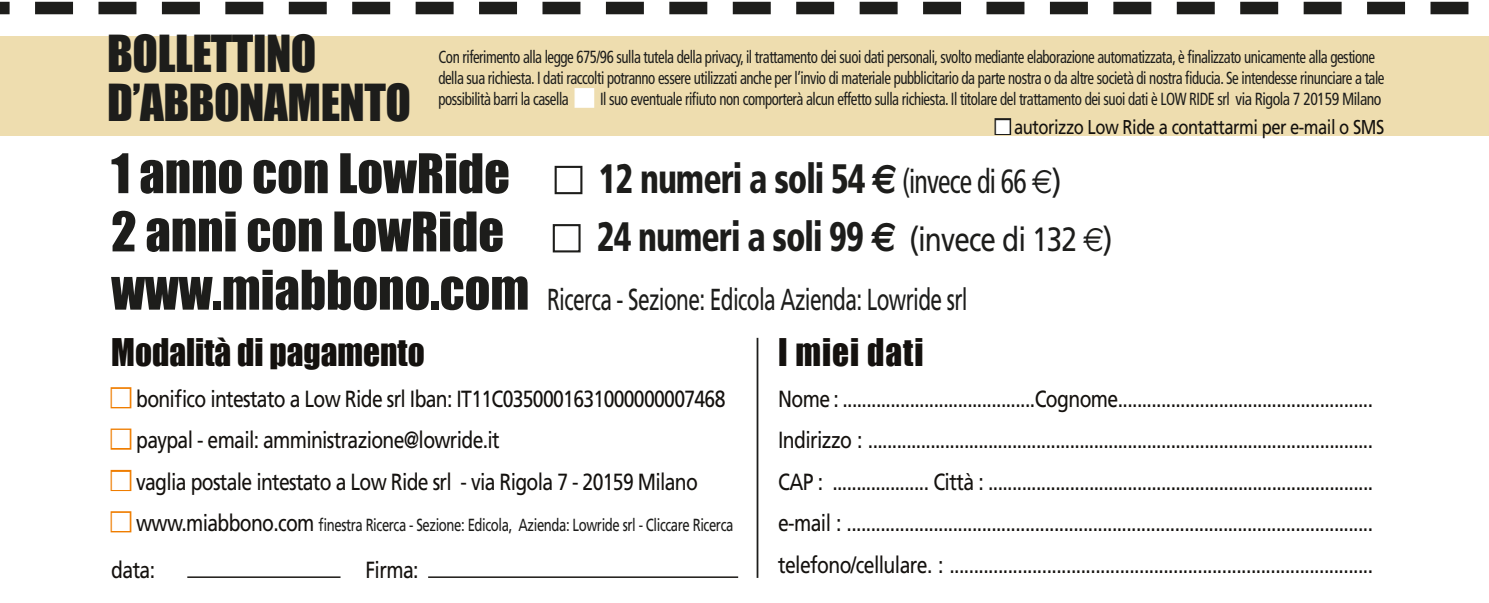
<style>
.page{position:relative;width:1489px;height:603px;background:#fff}
.page>*{position:absolute;margin:0;border:0;box-sizing:border-box;transform-origin:0 0}
.t1{font:50.5px "Impact";color:#1d1d1b}
.t2{font:46.75px/49px "Impact";letter-spacing:-.01em;color:#1d1d1b}
.t3{font:900 condensed 41px "Frutiger";letter-spacing:-.03em;color:#1d1d1b;scale:.83 1}
.t4{font:35px "Impact";color:#14110e;scale:.95 1}
.t5{font:35px "Impact";letter-spacing:.03em;color:#14110e;scale:.95 1}
.t6{font:30.25px "Frutiger";letter-spacing:-.03em;color:#1d1d1b;scale:.69 1}
.t7{font:23.25px/41.5px "Frutiger";letter-spacing:-.035em;color:#14110e;text-align:justify;scale:.83 1}
.t8{font:20px "Frutiger";letter-spacing:-.03em;color:#14110e;scale:.83 1}
.t9{font:condensed 17.5px/21px "Frutiger";letter-spacing:-.03em;color:#1d1d1b;scale:.85 1}
.t10{font:17.5px "Frutiger";letter-spacing:-.03em;color:#1d1d1b;scale:.75 1}
.s1{color:#fff}
.s2{font-family:"Euro Sans";font-weight:700;font-stretch:normal}
.s3{font-weight:400;font-size:33.5px}
.s4{font-family:"Euro Sans";font-weight:400;font-stretch:normal;font-size:33.5px}
.s5{font-weight:400;font-stretch:normal;font-size:33.5px}
.s6{font-family:"Impact";font-size:50.5px}
.s7{font-size:23.25px;color:#14110e}
</style>
<div class="page">
<div style="left:0;top:36px;width:1488px;height:100px;background:#eeddaf"></div>
<hr style="left:756px;top:337px;width:2px;height:240px;background:#1d1d1b">
<div style="left:111px;top:387px;width:20px;height:21px;border:3px solid #ef7d00"></div>
<div style="left:111px;top:428px;width:20px;height:21px;border:3px solid #ef7d00"></div>
<div style="left:111px;top:469px;width:20px;height:22px;border:3px solid #ef7d00"></div>
<div style="left:111px;top:511px;width:20px;height:21px;border:3px solid #ef7d00"></div>
<hr style="left:187px;top:576px;width:153px;height:1px;background:#14110e">
<hr style="left:428px;top:576px;width:310px;height:1px;background:#14110e">
<div style="left:554px;top:166px;width:28px;height:28px;border:2px solid #1d1d1b"></div>
<div style="left:552px;top:224px;width:28px;height:28px;border:2px solid #1d1d1b"></div>
<div style="left:994px;top:118px;width:17px;height:17px;border:3px solid #1d1d1b"></div>
<div style="left:574px;top:88px;width:20px;height:20px;background:#fff;border:1px solid #fff"></div>
<svg style="left:0;top:2px;width:1469px;height:12px"></svg>
<h2 class="t2" style="left:107px;top:28px;width:305px">BOLLETTINO<br>D’ABBONAMENTO</h2>
<p class="t9" style="left:438px;top:46px;width:1114px">Con riferimento alla legge 675/96 sulla tutela della privacy, il trattamento dei suoi dati personali, svolto mediante elaborazione automatizzata, è finalizzato unicamente alla gestione della sua richiesta. I dati raccolti potranno essere utilizzati anche per l’invio di materiale pubblicitario da parte nostra o da altre società di nostra fiducia. Se intendesse rinunciare a tale possibilità barri la casella</p>
<p class="t9" style="left:600px;top:88px;width:920px">Il suo eventuale rifiuto non comporterà alcun effetto sulla richiesta. Il titolare del trattamento dei suoi dati è LOW RIDE srl via Rigola 7 20159 Milano</p>
<p class="t8" style="left:995px;top:115px;width:470px"><span class="s1">■</span> autorizzo Low Ride a contattarmi per e-mail o SMS</p>
<h1 class="t1" style="left:111px;top:134px;width:400px">1 anno con LowRide</h1>
<h3 class="t3" style="left:599px;top:154px;width:558px">12 numeri a soli 54 <span class="s2">e</span> <span class="s3">(invece di 66</span> <span class="s4">e</span><span class="s5">)</span></h3>
<h1 class="t1" style="left:111px;top:192px;width:394px">2 anni con LowRide</h1>
<h3 class="t3" style="left:597px;top:212px;width:622px">24 numeri a soli 99 <span class="s2">e</span> <span class="s5">(invece di 132</span> <span class="s4">e</span><span class="s5">)</span></h3>
<h3 class="t6" style="left:111px;top:281px;width:1242px"><span class="s6">www.miabbono.com</span> Ricerca - Sezione: Edicola Azienda: Lowride srl</h3>
<h3 class="t4" style="left:111px;top:324px;width:331px">Modalità di pagamento</h3>
<p class="t7" style="left:111px;top:377px;width:741px"><span class="s1">■</span> bonifico intestato a Low Ride srl Iban: IT11C0350001631000000007468</p>
<p class="t7" style="left:111px;top:419px;width:469px"><span class="s1">■</span> paypal - email: amministrazione@lowride.it</p>
<p class="t7" style="left:111px;top:460px;width:708px"><span class="s1">■</span> vaglia postale intestato a Low Ride srl - via Rigola 7 - 20159 Milano</p>
<p class="t10" style="left:111px;top:514px;width:831px"><span class="s1">■</span> <span class="s7">www.miabbono.com</span> finestra Ricerca - Sezione: Edicola, Azienda: Lowride srl - Cliccare Ricerca</p>
<p class="t7" style="left:111px;top:548px;width:54px">data:</p>
<p class="t7" style="left:365px;top:548px;width:65px">Firma:</p>
<h3 class="t5" style="left:778px;top:324px;width:155px">I miei dati</h3>
<p class="t7" style="left:778px;top:378px;width:718px">Nome : ........................................Cognome.....................................................<br>Indirizzo : .........................................................................................................<br>CAP : .................... Città : ................................................................................ e-mail : ............................................................................................................. telefono/cellulare. : .......................................................................................</p>
</div>
